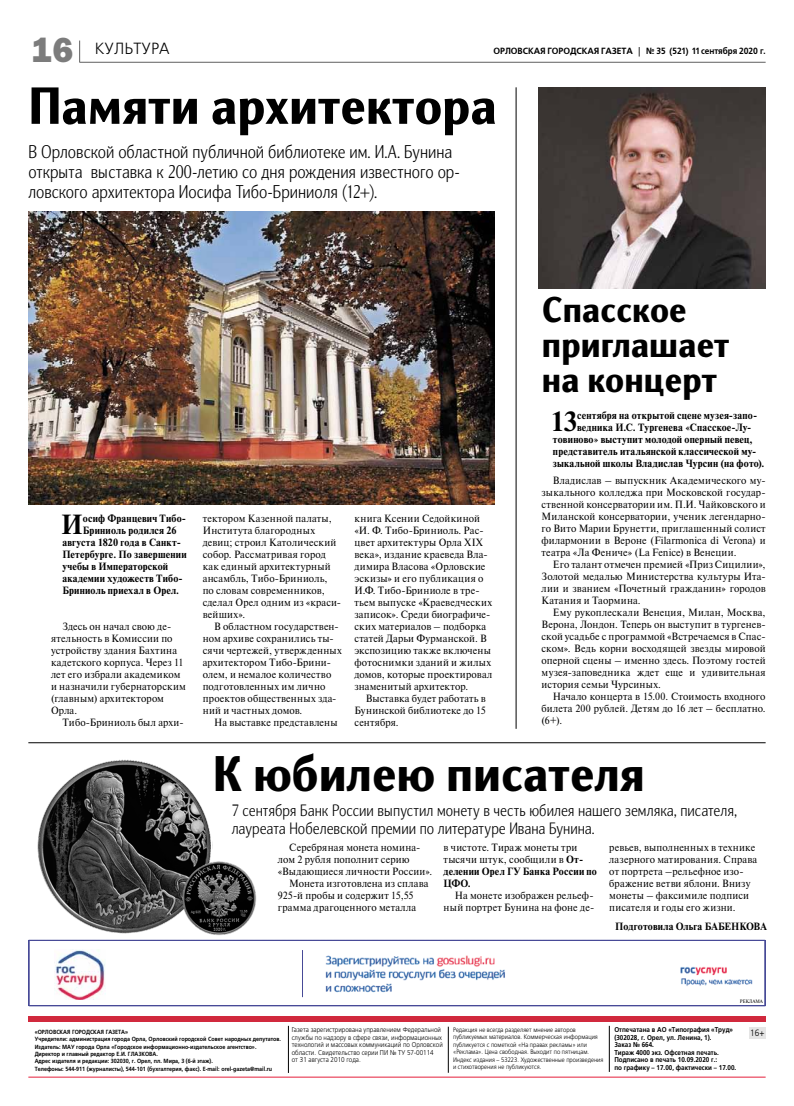
<style>
.page{position:relative;width:794px;height:1106px;background:#fff}
.page>*{position:absolute;margin:0;border:0;box-sizing:border-box;transform-origin:0 0}
.t1{font:900 50.7px "Nat Grotesk";letter-spacing:-.01em;color:#000}
.t2{font:900 48.7px "Nat Grotesk";letter-spacing:-.01em;color:#000}
.t3{font:900 35px/35px "Nat Grotesk";letter-spacing:-.01em;color:#000}
.t4{font:700 27.6px "Newton C";color:#000;scale:.95 1}
.t5{font:300 18px/20.2px "Nat Grotesk Nar";letter-spacing:.005em;color:#000}
.t6{font:16.1px "Free Set C";color:#000;scale:.96 1}
.t7{font:300 16px/18px "Nat Grotesk Nar";letter-spacing:.005em;color:#000}
.t8{font:10.5px/12px "Newton C";letter-spacing:.02em;color:#000;scale:.95 1}
.t9{font:700 10.5px "Newton C";letter-spacing:.02em;color:#000;scale:.95 1}
.t10{font:300 9.2px "Plesetsk";color:#000;scale:.9 1}
.t11{font:700 9px "Free Set C";color:#000;scale:.96 1}
.t12{font:300 7px/7.5px "Plesetsk";color:#000;scale:.9 1}
.t13{font:700 7px/7.5px "Plesetsk";color:#000;scale:.9 1}
.t14{font:300 6.5px/7.5px "Plesetsk";color:#000;scale:.9 1}
.t15{font:700 6px/7.5px "Plesetsk";color:#000;scale:.9 1}
.t16{font:5px "Newton C";color:#000;scale:.9 1}
.s1{font-family:"Franklin Gothic Heavy C";font-size:35px;color:#7c7c7c}
.s2{font-weight:700}
</style>
<div class="page">
<hr style="left:79px;top:62px;width:686px;height:1px;background:#616161">
<svg style="left:79px;top:41px;width:1px;height:21px"></svg>
<div style="left:28px;top:1016px;width:737px;height:5px;background:#d1293d"></div>
<hr style="left:609px;top:1025px;width:1px;height:46px;background:#000">
<hr style="left:448px;top:1026px;width:1px;height:46px;background:#000">
<hr style="left:288px;top:1025px;width:1px;height:47px;background:#000">
<hr style="left:28px;top:1076px;width:737px;height:1px;background:#e6203c">
<div style="left:749px;top:1027px;width:16px;height:12px;background:#e5e5e5"></div>
<svg style="left:28px;top:939px;width:738px;height:67px"></svg>
<img style="left:317px;top:950px;width:194px;height:51px">
<img style="left:674px;top:962px;width:88px;height:26px">
<img style="left:54px;top:949px;width:51px;height:50px">
<hr style="left:302px;top:950px;width:1px;height:47px;background:#474a97">
<img style="left:538px;top:87px;width:227px;height:202px">
<img style="left:28px;top:211px;width:467px;height:294px">
<hr style="left:516px;top:87px;width:1px;height:642px;background:#000">
<img style="left:35px;top:759px;width:177px;height:190px">
<img style="left:182px;top:860px;width:76px;height:80px">
<hr style="left:28px;top:742px;width:737px;height:1px;background:#000">
<h3 class="t6" style="left:32px;top:40px;width:145px"><span class="s1">16</span> культура</h3>
<p class="t11" style="left:493px;top:46px;width:285px">орловская городская газета | № 35 (521) 11 сентября 2020 г.</p>
<h1 class="t1" style="left:28px;top:77px;width:470px">Памяти архитектора</h1>
<h3 class="t5" style="left:28px;top:141px;width:433px">В Орловской областной публичной библиотеке им. И.А. Бунина открыта выставка к 200-летию со дня рождения известного ор&shy;ловского архитектора Иосифа Тибо-Бриниоля (12+).</h3>
<h3 class="t4" style="left:61px;top:509px;width:24px">И</h3>
<p class="t9" style="left:83px;top:513px;width:110px">осиф Францевич Тибо-</p>
<p class="t9" style="left:83px;top:525px;width:100px">Бриниоль родился 26</p>
<p class="t9" style="left:62px;top:537px;width:126px">августа 1820 года в Санкт-</p>
<p class="t9" style="left:62px;top:549px;width:132px">Петербурге. По завершении</p>
<p class="t9" style="left:62px;top:561px;width:113px">учебы в Императорской</p>
<p class="t9" style="left:62px;top:573px;width:128px">академии художеств Тибо-</p>
<p class="t9" style="left:62px;top:585px;width:124px">Бриниоль приехал в Орел.</p>
<p class="t8" style="left:51px;top:621px;width:143px;text-indent:11px">Здесь он начал свою де&shy;ятельность в Комиссии по устройству здания Бахтина кадетского корпуса. Через 11 лет его избрали академиком и назначили губернаторским (главным) архитектором<br>Орла.</p>
<p class="t8" style="left:62px;top:717px;width:129px">Тибо-Бриниоль был архи-</p>
<h3 class="t3" style="left:541px;top:293px;width:189px">Спасское приглашает на концерт</h3>
<h3 class="t4" style="left:550px;top:405px;width:29px">13</h3>
<p class="t9" style="left:577px;top:409px;width:191px">сентября на открытой сцене музея-запо-</p>
<p class="t9" style="left:577px;top:421px;width:185px">ведника И.С. Тургенева «Спасское-Лу-</p>
<p class="t9" style="left:553px;top:433px;width:212px">товиново» выступит молодой оперный певец,</p>
<p class="t9" style="left:553px;top:445px;width:216px">представитель итальянской классической му-</p>
<p class="t9" style="left:553px;top:457px;width:224px">зыкальной школы Владислав Чурсин (на фото).</p>
<p class="t8" style="left:541px;top:475px;width:237px;text-align:justify;text-indent:11px">Владислав – выпускник Академического му&shy;зыкального колледжа при Московской государ&shy;ственной консерватории им. П.И. Чайковского и Миланской консерватории, ученик легендарно&shy;го Вито Марии Брунетти, приглашенный солист филармонии в Вероне (Filarmonica di Verona) и театра «Ла Фениче» (La Fenice) в Венеции.</p>
<p class="t8" style="left:541px;top:559px;width:237px;text-align:justify;text-indent:11px">Его талант отмечен премией «Приз Сицилии», Золотой медалью Министерства культуры Ита&shy;лии и званием «Почетный гражданин» городов Катания и Таормина.</p>
<p class="t8" style="left:541px;top:607px;width:237px;text-align:justify;text-indent:11px">Ему рукоплескали Венеция, Милан, Москва, Верона, Лондон. Теперь он выступит в тургенев&shy;ской усадьбе с программой «Встречаемся в Спас&shy;ском». Ведь корни восходящей звезды мировой оперной сцены – именно здесь. Поэтому гостей музея-заповедника ждет еще и удивительная история семьи Чурсиных.</p>
<p class="t8" style="left:541px;top:691px;width:237px;text-align:justify;text-indent:11px">Начало концерта в 15.00. Стоимость входного билета 200 рублей. Детям до 16 лет – бесплатно. (6+).</p>
<p class="t8" style="left:354px;top:513px;width:147px">книга Ксении Седойкиной «И. Ф. Тибо-Бриниоль. Рас&shy;цвет архитектуры Орла XIX века», издание краеведа Вла&shy;димира Власова «Орловские эскизы» и его публикация о<br>И.Ф. Тибо-Бриниоле в тре&shy;тьем выпуске «Краеведческих записок». Среди биографиче&shy;ских материалов – подборка статей Дарьи Фурманской. В экспозицию также включены фотоснимки зданий и жилых домов, которые проектировал знаменитый архитектор.</p>
<p class="t8" style="left:354px;top:693px;width:140px;text-align:justify;text-indent:11px">Выставка будет работать в Бунинской библиотеке до 15 сентября.</p>
<h2 class="t2" style="left:213px;top:746px;width:434px">К юбилею писателя</h2>
<h3 class="t7" style="left:232px;top:801px;width:507px">7 сентября Банк России выпустил монету в честь юбилея нашего земляка, писателя, лауреата Нобелевской премии по литературе Ивана Бунина.</h3>
<p class="t8" style="left:289px;top:841px;width:139px">Серебряная монета номина-</p>
<p class="t8" style="left:278px;top:853px;width:140px">лом 2 рубля пополнит серию</p>
<p class="t8" style="left:278px;top:865px;width:164px">«Выдающиеся личности России».</p>
<p class="t8" style="left:289px;top:877px;width:148px">Монета изготовлена из сплава</p>
<p class="t8" style="left:278px;top:889px;width:144px">925-й пробы и содержит 15,55</p>
<p class="t8" style="left:278px;top:901px;width:147px">грамма драгоценного металла</p>
<p class="t8" style="left:203px;top:513px;width:147px">тектором Казенной палаты,<br>Института благородных девиц; строил Католический собор. Рассматривая город как единый архитектурный ансамбль, Тибо-Бриниоль, по словам современников, сделал Орел одним из «краси&shy;вейших».</p>
<p class="t8" style="left:203px;top:621px;width:148px;text-indent:11px">В областном государствен&shy;ном архиве сохранились ты&shy;сячи чертежей, утвержденных архитектором Тибо-Брини&shy;олем, и немалое количество подготовленных им лично проектов общественных зда&shy;ний и частных домов.</p>
<p class="t8" style="left:214px;top:717px;width:132px">На выставке представлены</p>
<p class="t8" style="left:443px;top:841px;width:163px">в чистоте. Тираж монеты три тысячи штук, сообщили в <span class="s2">От&shy;делении Орел ГУ Банка России по<br>ЦФО.</span></p>
<p class="t8" style="left:443px;top:889px;width:160px;text-align:right">На монете изображен рельеф&shy;ный портрет Бунина на фоне де-</p>
<p class="t8" style="left:609px;top:841px;width:157px">ревьев, выполненных в технике лазерного матирования. Справа от портрета –рельефное изо&shy;бражение ветви яблони. Внизу монеты – факсимиле подписи писателя и годы его жизни.</p>
<p class="t9" style="left:615px;top:920px;width:117px">Подготовила Ольга Бабенков</p>
<p class="t9" style="left:760px;top:920px;width:7px">а</p>
<p class="t16" style="left:740px;top:998px;width:5px">рек</p>
<p class="t16" style="left:749px;top:998px;width:9px">лама</p>
<p class="t15" style="left:35px;top:1027px;width:275px">«Орло вская го родская газ ета»<br>Учредители: администрация города Орла, Орловский городской Совет народных депутатов.<br>Издатель: МАУ города Орла «Городское информационно-издательское агентство».<br>Директор и главный редактор Е.И. Глаз</p>
<p class="t15" style="left:35px;top:1050px;width:265px;text-indent:107px">кова.<br>Адрес издателя и редакции: 302030, г. Орел, пл. Мира, 3 (6-й этаж).<br>Телефоны: 544-911 (журналисты), 544-101 (бухгалтерия, факс). E-mail: orel-gazeta@mail.ru</p>
<p class="t12" style="left:292px;top:1025px;width:169px">Газета зарегистрирована управлением Федеральной службы по надзору в сфере связи, информационных технологий и массовых коммуникаций по Орловской области. Свидетельство серии ПИ № ТУ 57-00114<br>от 31 августа 2010 года.</p>
<p class="t14" style="left:453px;top:1025px;width:169px">Редакция не всегда разделяет мнение авторов публикуемых материалов. Коммерческая информация публикуется с пометкой «На правах рекламы» или «Реклама». Цена свободная. Выходит по пятницам.<br>Индекс издания – 53223. Художественные произведения и стихотворения не публикуются.</p>
<p class="t13" style="left:614px;top:1025px;width:137px">Отпечатана в АО «Типография «Труд» (302028, г. Орел, ул. Ленина, 1).<br>Заказ № 664.<br>Тираж 4000 экз. Офсетная печать.<br>Подписано в печать 10.09.2020 г.:<br>по графику – 17.00, фактически – 17.00.</p>
<p class="t10" style="left:750px;top:1028px;width:17px">16+</p>
</div>
